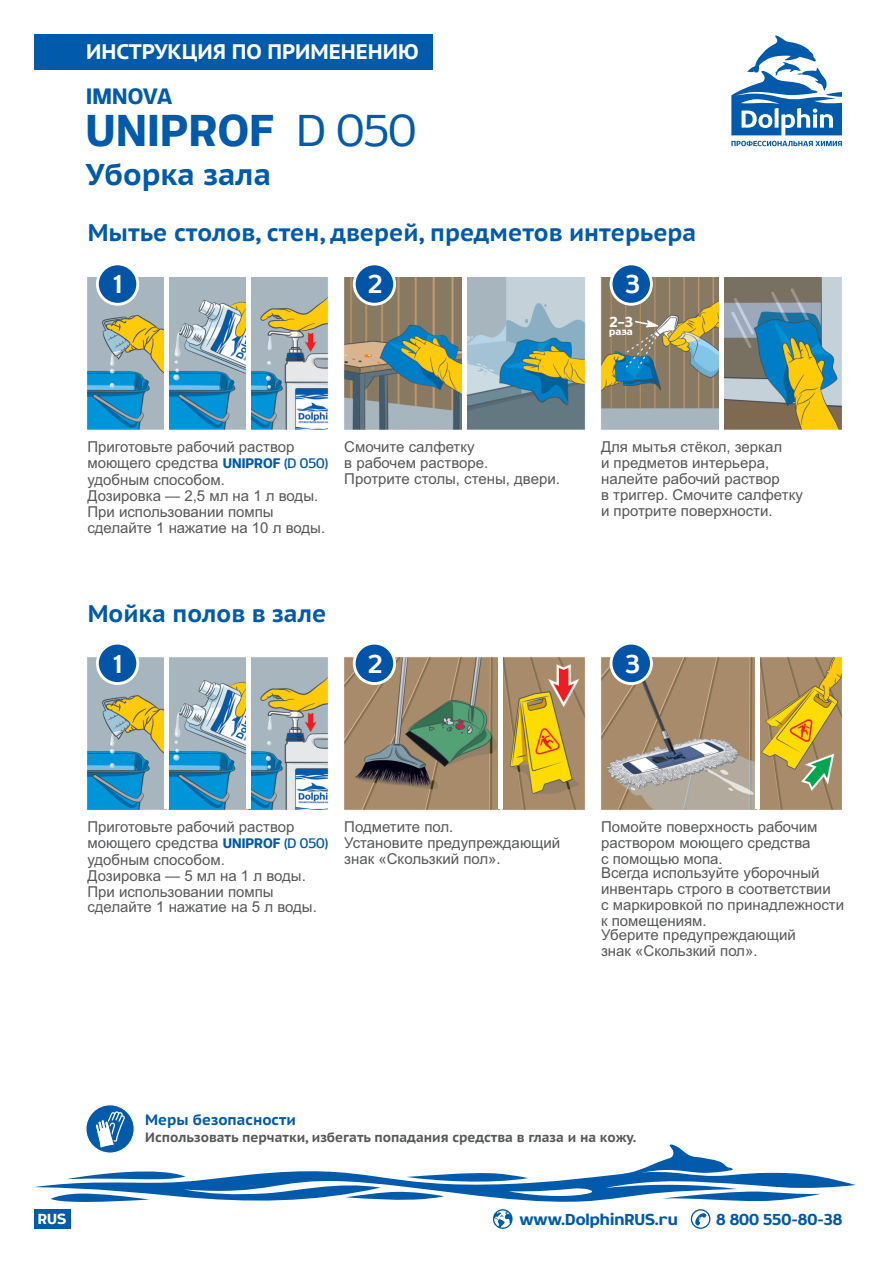
<style>
.page{position:relative;width:893px;height:1263px;background:#fff}
.page>*{position:absolute;margin:0;border:0;box-sizing:border-box;transform-origin:0 0}
.t1{font:900 48.3px "Sceptica";letter-spacing:.01em;color:#015aaa}
.t2{font:700 30px "PT Sans Caption";color:#015aaa}
.t3{font:700 27.9px "Sceptica";color:#fff}
.t4{font:900 24.15px "Sceptica";letter-spacing:.01em;color:#015aaa}
.t5{font:700 24px "PT Sans Caption";color:#015aaa}
.t6{font:700 21px "PT Sans Caption";color:#fff}
.t7{font:900 17.1px "Sceptica";color:#015aaa}
.t8{font:900 15.75px "Sceptica";color:#fff}
.t9{font:15px/15.9px "Arial";color:#57585a}
.t10{font:700 15px "PT Sans Caption";color:#015aaa}
.t11{font:700 13.5px "PT Sans Caption";color:#57585a}
.t12{font:900 10.5px "Sceptica";color:#fff}
.s1{font-weight:400}
.s2{font-family:"Sceptica";font-weight:900;color:#015aaa}
.s3{font-family:"Sceptica";font-weight:500;color:#015aaa}
</style>
<div class="page">
<img style="left:87px;top:277px;width:755px;height:532px">
<hr style="left:755px;top:656px;width:4px;height:153px;background:#fff">
<div style="left:246px;top:656px;width:5px;height:153px;background:#fff"></div>
<hr style="left:165px;top:656px;width:4px;height:153px;background:#fff">
<svg style="left:731px;top:35px;width:111px;height:100px"></svg>
<svg style="left:731px;top:141px;width:111px;height:5px"></svg>
<svg style="left:619px;top:320px;width:46px;height:50px;background:#79857f"></svg>
<hr style="left:719px;top:277px;width:4px;height:152px;background:#fff">
<div style="left:462px;top:277px;width:5px;height:152px;background:#fff"></div>
<div style="left:34px;top:34px;width:399px;height:36px;background:#015aaa"></div>
<svg style="left:85px;top:1104px;width:50px;height:50px"></svg>
<svg style="left:34px;top:1111px;width:822px;height:118px"></svg>
<div style="left:246px;top:277px;width:5px;height:152px;background:#fff"></div>
<hr style="left:165px;top:277px;width:4px;height:152px;background:#fff">
<svg style="left:610px;top:262px;width:43px;height:44px"></svg>
<div style="left:96px;top:262px;width:43px;height:44px;background:#0154a6;border:3px solid #fff;border-radius:50%"></div>
<div style="left:353px;top:262px;width:43px;height:44px;background:#0154a6;border:3px solid #fff;border-radius:50%"></div>
<div style="left:610px;top:642px;width:43px;height:43px;background:#0154a6;border:3px solid #fff;border-radius:50%"></div>
<div style="left:96px;top:642px;width:43px;height:43px;background:#0154a6;border:3px solid #fff;border-radius:50%"></div>
<div style="left:353px;top:642px;width:43px;height:43px;background:#0154a6;border:3px solid #fff;border-radius:50%"></div>
<hr style="left:498px;top:656px;width:4px;height:153px;background:#fff">
<h3 class="t6" style="left:86px;top:43px;width:334px">ИНСТРУКЦИЯ ПО ПРИМЕНЕНИЮ</h3>
<h3 class="t4" style="left:86px;top:86px;width:88px">IMNOVA</h3>
<h1 class="t1" style="left:86px;top:110px;width:332px">UNIPROF <span class="s1">D 050</span></h1>
<h2 class="t2" style="left:86px;top:161px;width:187px">Уборка зала</h2>
<h3 class="t5" style="left:88px;top:223px;width:610px">Мытье столов, стен, дверей, предметов интерьера</h3>
<h3 class="t3" style="left:113px;top:272px;width:11px">1</h3>
<h3 class="t3" style="left:368px;top:272px;width:16px">2</h3>
<h3 class="t3" style="left:625px;top:272px;width:16px">3</h3>
<p class="t8" style="left:609px;top:315px;width:25px">2–3</p>
<p class="t12" style="left:609px;top:327px;width:25px">раза</p>
<p class="t9" style="left:87px;top:440px;width:242px">Приготовьте рабочий раствор моющего средства <span class="s2">UNIPROF</span> <span class="s3">(D 050) </span>удобным способом.<br>Дозировка — 2,5 мл на 1 л воды.<br>При использовании помпы сделайте 1 нажатие на 10 л воды.</p>
<p class="t9" style="left:344px;top:441px;width:217px">Смочите салфетку<br>в рабочем растворе.<br>Протрите столы, стены, двери.</p>
<p class="t9" style="left:601px;top:441px;width:203px">Для мытья стёкол, зеркал<br>и предметов интерьера, налейте рабочий раствор<br>в триггер. Смочите салфетку и протрите поверхности.</p>
<h3 class="t5" style="left:88px;top:603px;width:240px">Мойка полов в зале</h3>
<h3 class="t3" style="left:113px;top:652px;width:11px">1</h3>
<h3 class="t3" style="left:368px;top:652px;width:16px">2</h3>
<h3 class="t3" style="left:625px;top:652px;width:16px">3</h3>
<p class="t9" style="left:87px;top:820px;width:242px">Приготовьте рабочий раствор моющего средства <span class="s2">UNIPROF</span> <span class="s3">(D 050) </span>удобным способом.<br>Дозировка — 5 мл на 1 л воды.<br>При использовании помпы сделайте 1 нажатие на 5 л воды.</p>
<p class="t9" style="left:344px;top:820px;width:218px">Подметите пол.<br>Установите предупреждающий знак «Скользкий пол».</p>
<p class="t9" style="left:601px;top:820px;width:218px">Помойте поверхность рабочим раствором моющего средства с помощью мопа.</p>
<p class="t9" style="left:601px;top:866px;width:245px">Всегда используйте уборочный инвентарь строго в соответствии<br>с маркировкой по принадлежности к помещениям.</p>
<p class="t9" style="left:601px;top:928px;width:196px">Уберите предупреждающий знак «Скользкий пол».</p>
<p class="t10" style="left:145px;top:1114px;width:152px">Меры безопасности</p>
<p class="t11" style="left:145px;top:1131px;width:493px">Использовать перчатки, избегать попадания средства в глаза и на кожу.</p>
<p class="t8" style="left:38px;top:1212px;width:30px">RUS</p>
<p class="t7" style="left:519px;top:1212px;width:160px">www.DolphinRUS.ru</p>
<p class="t7" style="left:716px;top:1212px;width:128px">8 800 550-80-38</p>
</div>
